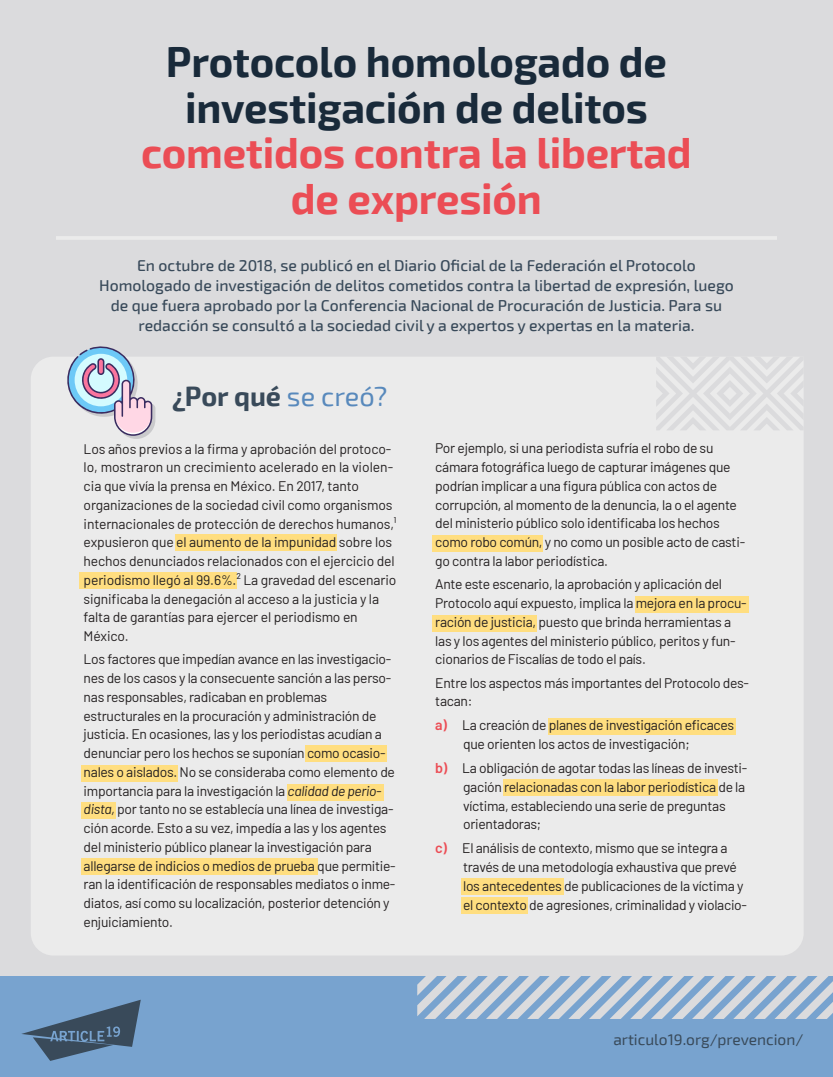
<style>
.page{position:relative;width:833px;height:1077px;background:#fff}
.page>*{position:absolute;margin:0;border:0;box-sizing:border-box;transform-origin:0 0}
.t1{font:700 41.78px/45.8px "Exo 2";letter-spacing:-.005em;color:#192a3a;text-align:center}
.t2{font:700 41.78px/45.8px "Exo 2";letter-spacing:-.005em;color:#eb4d55;text-align:center}
.t3{font:700 27px "Exo 2";color:#394a5a}
.t4{font:500 15.75px/20.2px "Exo 2";color:#394a5a;text-align:center}
.t5{font:15.52px "Exo 2";color:#394a5a}
.t6{font:13.88px/18.8px "Barlow";letter-spacing:-.02em;color:#231f20}
.s1{font-weight:400;color:#5889bc}
.s2{font-style:italic}
.s3{font-weight:600;font-size:14.25px;color:#eb4d55}
</style>
<div class="page">
<div style="left:0;top:0;width:832px;height:1077px;background:#dbdbdd"></div>
<hr style="left:56px;top:236px;width:720px;height:4px;background:#ebebeb">
<div style="left:31px;top:357px;width:772px;height:598px;background:#ebebeb"></div>
<svg style="left:655px;top:357px;width:148px;height:73px"></svg>
<div style="left:0;top:976px;width:832px;height:101px;background:#78a3cf"></div>
<svg style="left:21px;top:999px;width:120px;height:62px"></svg>
<svg style="left:417px;top:976px;width:415px;height:43px"></svg>
<div style="left:175px;top:534px;width:162px;height:17px;background:#ffde80"></div>
<div style="left:432px;top:535px;width:111px;height:17px;background:#ffde80"></div>
<div style="left:635px;top:596px;width:113px;height:17px;background:#ffde80"></div>
<div style="left:432px;top:615px;width:104px;height:17px;background:#ffde80"></div>
<div style="left:548px;top:718px;width:186px;height:17px;background:#ffde80"></div>
<div style="left:503px;top:779px;width:214px;height:17px;background:#ffde80"></div>
<div style="left:461px;top:878px;width:102px;height:17px;background:#ffde80"></div>
<div style="left:461px;top:897px;width:67px;height:17px;background:#ffde80"></div>
<div style="left:79px;top:572px;width:157px;height:17px;background:#ffde80"></div>
<div style="left:306px;top:745px;width:81px;height:17px;background:#ffde80"></div>
<div style="left:81px;top:764px;width:96px;height:17px;background:#ffde80"></div>
<div style="left:287px;top:783px;width:96px;height:17px;background:#ffde80"></div>
<div style="left:81px;top:802px;width:35px;height:17px;background:#ffde80"></div>
<div style="left:81px;top:858px;width:236px;height:17px;background:#ffde80"></div>
<svg style="left:64px;top:346px;width:91px;height:93px"></svg>
<h1 class="t1" style="left:166px;top:37px;width:502px">Protocolo homologado de investigación de delitos</h1>
<h1 class="t2" style="left:141px;top:128px;width:552px">cometidos contra la libertad de expresión</h1>
<p class="t4" style="left:99px;top:254px;width:635px">En octubre de 2018, se publicó en el Diario Oficial de la Federación el Protocolo Homologado de investigación de delitos cometidos contra la libertad de expresión, luego de que fuera aprobado por la Conferencia Nacional de Procuración de Justicia. Para su redacción se consultó a la sociedad civil y a expertos y expertas en la materia.</p>
<h2 class="t3" style="left:172px;top:376px;width:217px">¿Por qué <span class="s1">se creó?</span></h2>
<p class="t6" style="left:84px;top:438px;width:314px">Los años previos a la firma y aprobación del protoco&shy;lo, mostraron un crecimiento acelerado en la violen&shy;cia que vivía la prensa en México. En 2017, tanto organizaciones de la sociedad civil como organismos internacionales de protección de derechos humanos,¹ expusieron que el aumento de la impunidad sobre los hechos denunciados relacionados con el ejercicio del periodismo llegó al 99.6%.² La gravedad del escenario significaba la denegación al acceso a la justicia y la falta de garantías para ejercer el periodismo en México.</p>
<p class="t6" style="left:84px;top:649px;width:313px">Los factores que impedían avance en las investigacio&shy;nes de los casos y la consecuente sanción a las perso&shy;nas responsables, radicaban en problemas estructurales en la procuración y administración de justicia. En ocasiones, las y los periodistas acudían a denunciar pero los hechos se suponían como ocasio&shy;nales o aislados. No se consideraba como elemento de importancia para la investigación la <span class="s2">calidad de perio&shy;dista,</span> por tanto no se establecía una línea de investiga&shy;ción acorde. Esto a su vez, impedía a las y los agentes del ministerio público planear la investigación para allegarse de indicios o medios de prueba que permitie&shy;ran la identificación de responsables mediatos o inme&shy;diatos, así como su localización, posterior detención y enjuiciamiento.</p>
<p class="t6" style="left:435px;top:438px;width:311px">Por ejemplo, si una periodista sufría el robo de su cámara fotográfica luego de capturar imágenes que podrían implicar a una figura pública con actos de corrupción, al momento de la denuncia, la o el agente del ministerio público solo identificaba los hechos como robo común, y no como un posible acto de casti&shy;go contra la labor periodística.</p>
<p class="t6" style="left:435px;top:574px;width:313px">Ante este escenario, la aprobación y aplicación del Protocolo aquí expuesto, implica la mejora en la procu&shy;ración de justicia, puesto que brinda herramientas a las y los agentes del ministerio público, peritos y fun&shy;cionarios de Fiscalías de todo el país.</p>
<p class="t6" style="left:435px;top:672px;width:315px">Entre los aspectos más importantes del Protocolo des&shy;tacan:</p>
<p class="t6" style="left:463px;top:715px;width:272px;text-indent:-28px"><span class="s3">a)</span> La creación de planes de investigación eficaces que orienten los actos de investigación;</p>
<p class="t6" style="left:463px;top:758px;width:285px;text-indent:-28px"><span class="s3">b)</span> La obligación de agotar todas las líneas de investi&shy;gación relacionadas con la labor periodística de la víctima, estableciendo una serie de preguntas orientadoras;</p>
<p class="t6" style="left:463px;top:838px;width:285px;text-indent:-28px"><span class="s3">c)</span> El análisis de contexto, mismo que se integra a través de una metodología exhaustiva que prevé los antecedentes de publicaciones de la víctima y el contexto de agresiones, criminalidad y violacio-</p>
<p class="t5" style="left:613px;top:1028px;width:191px">articulo19.org/prevencion/</p>
</div>
